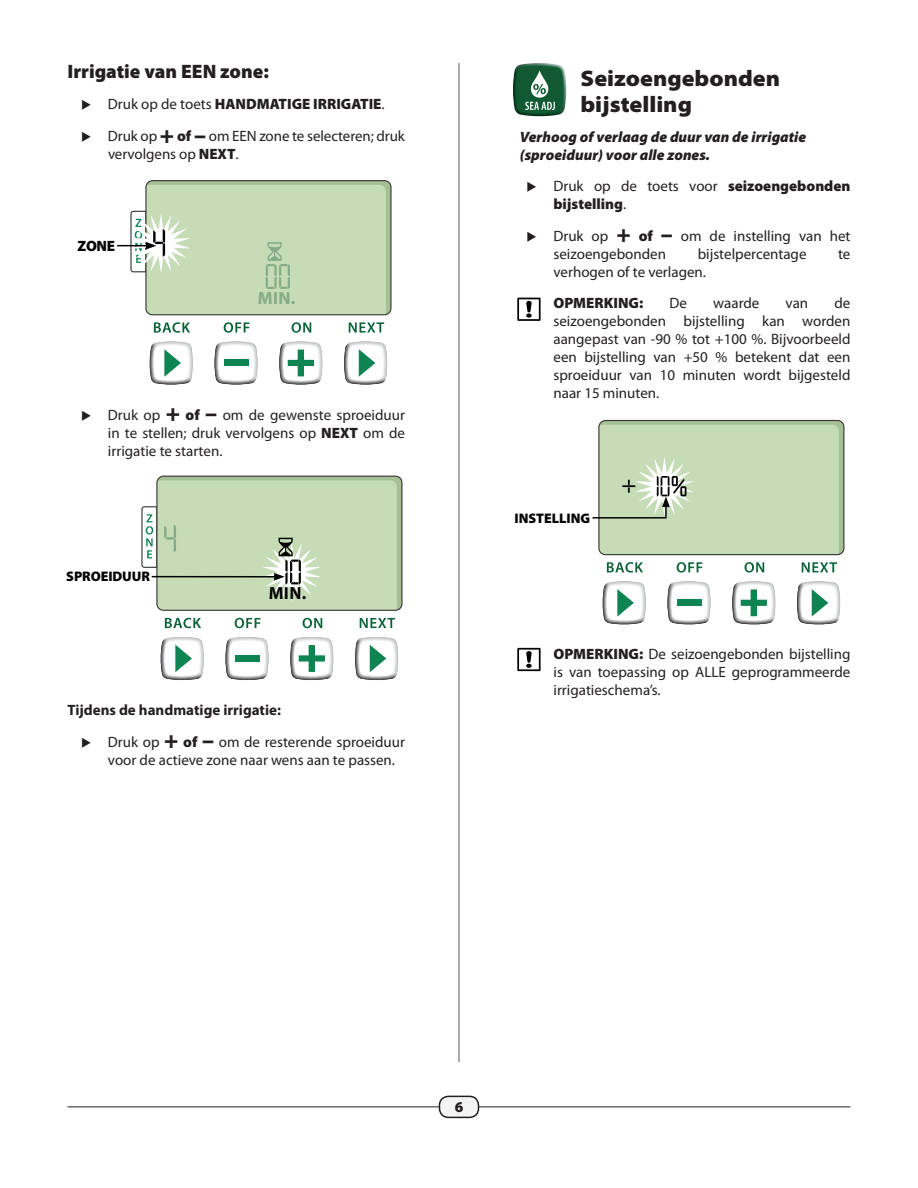
<style>
.page{position:relative;width:918px;height:1188px;background:#fff}
.page>*{position:absolute;margin:0;border:0;box-sizing:border-box;transform-origin:0 0}
.t1{font:900 semi-expanded 22.5px/25.5px "Myriad Pro";color:#231f20}
.t2{font:900 19.5px "Myriad Pro";color:#231f20}
.t3{font:700 17.55px "Myriad Pro";color:#85ab87}
.t4{font:700 17.55px "Myriad Pro";color:#040503}
.t5{font:15px/18px "Myriad Pro";color:#231f20}
.t6{font:900 15px/18px "Myriad Pro";color:#231f20}
.t7{font:italic 900 15px/18px "Myriad Pro";color:#231f20}
.t8{font:700 15px "Myriad Pro";color:#231f20}
.t9{font:900 15px "Myriad Pro";color:#040503}
.t10{font:900 13.8px "Myriad Pro";letter-spacing:-.005em;color:#040503}
.s1{font-weight:400}
.s2{font-weight:900;font-size:24px}
.s3{font-weight:900}
</style>
<div class="page">
<hr style="left:68px;top:1107px;width:782px;height:1px;background:#231f20">
<div style="left:440px;top:1096px;width:38px;height:21px;background:#f5f4f5;border-radius:9px"></div>
<div style="left:439px;top:1096px;width:40px;height:22px;border:2px solid #231f20;border-radius:9px"></div>
<hr style="left:458px;top:63px;width:2px;height:999px;background:#8b9098">
<svg style="left:214px;top:341px;width:44px;height:44px"></svg>
<svg style="left:279px;top:341px;width:44px;height:44px"></svg>
<div style="left:224px;top:360px;width:24px;height:6px;background:#0d8451"></div>
<svg style="left:344px;top:341px;width:44px;height:44px"></svg>
<svg style="left:149px;top:341px;width:44px;height:44px"></svg>
<svg style="left:154px;top:322px;width:36px;height:11px"></svg>
<svg style="left:224px;top:322px;width:25px;height:11px"></svg>
<svg style="left:292px;top:322px;width:19px;height:11px"></svg>
<svg style="left:349px;top:322px;width:35px;height:11px"></svg>
<hr style="left:117px;top:245px;width:31px;height:1px;background:#040503">
<svg style="left:130px;top:180px;width:262px;height:136px;background:#c3d7b7"></svg>
<svg style="left:225px;top:637px;width:44px;height:43px"></svg>
<svg style="left:290px;top:637px;width:44px;height:43px"></svg>
<div style="left:235px;top:655px;width:24px;height:7px;background:#0d8451"></div>
<svg style="left:355px;top:637px;width:44px;height:43px"></svg>
<svg style="left:160px;top:637px;width:44px;height:43px"></svg>
<svg style="left:165px;top:618px;width:36px;height:10px"></svg>
<svg style="left:235px;top:618px;width:25px;height:10px"></svg>
<svg style="left:303px;top:618px;width:19px;height:10px"></svg>
<svg style="left:360px;top:618px;width:35px;height:10px"></svg>
<svg style="left:141px;top:475px;width:262px;height:136px;background:#c1d5b5"></svg>
<svg style="left:513px;top:63px;width:53px;height:54px;background:#487c60"></svg>
<svg style="left:667px;top:581px;width:44px;height:44px"></svg>
<svg style="left:732px;top:581px;width:44px;height:44px"></svg>
<div style="left:677px;top:600px;width:24px;height:6px;background:#0d8451"></div>
<svg style="left:797px;top:581px;width:43px;height:44px"></svg>
<svg style="left:602px;top:581px;width:44px;height:44px"></svg>
<svg style="left:607px;top:562px;width:36px;height:11px"></svg>
<svg style="left:677px;top:562px;width:25px;height:11px"></svg>
<svg style="left:745px;top:562px;width:19px;height:11px"></svg>
<svg style="left:802px;top:562px;width:35px;height:10px"></svg>
<svg style="left:592px;top:419px;width:253px;height:137px;background:#c1d6b5"></svg>
<svg style="left:517px;top:298px;width:24px;height:23px"></svg>
<svg style="left:517px;top:648px;width:24px;height:23px"></svg>
<h2 class="t2" style="left:68px;top:58px;width:203px">Irrigatie van EEN zone:</h2>
<p class="t6" style="left:81px;top:94px;width:305px">◆ <span class="s1">Druk op de toets</span> HANDMATIGE IRRIGATIE<span class="s1">.</span></p>
<p class="t5" style="left:108px;top:126px;width:298px;text-indent:-27px">◆ Druk op <span class="s2">+</span> <span class="s3">of</span> <span class="s2">–</span> om EEN zone te selecteren; druk vervolgens op <span class="s3">NEXT</span>.</p>
<p class="t9" style="left:78px;top:236px;width:39px">ZONE</p>
<p class="t3" style="left:258px;top:287px;width:39px">MIN.</p>
<p class="t5" style="left:108px;top:405px;width:299px;text-align:justify;text-indent:-27px">◆ Druk op <span class="s2">+</span> <span class="s3">of</span> <span class="s2">–</span> om de gewenste sproeiduur in te stellen; druk vervolgens op <span class="s3">NEXT</span> om de irrigatie te starten.</p>
<p class="t10" style="left:66px;top:567px;width:85px">SPROEIDUUR</p>
<p class="t4" style="left:269px;top:582px;width:39px">MIN.</p>
<p class="t8" style="left:68px;top:700px;width:215px">Tijdens de handmatige irrigatie:</p>
<p class="t5" style="left:108px;top:732px;width:299px;text-indent:-27px">◆ Druk op <span class="s2">+</span> <span class="s3">of</span> <span class="s2">–</span> om de resterende sproeiduur voor de actieve zone naar wens aan te passen.</p>
<h1 class="t1" style="left:580px;top:65px;width:201px">Seizoengebonden bijstelling</h1>
<p class="t7" style="left:520px;top:127px;width:288px">Verhoog of verlaag de duur van de irrigatie (sproeiduur) voor alle zones.</p>
<p class="t6" style="left:553px;top:177px;width:298px;text-indent:-27px">◆ <span class="s1">Druk op de toets voor</span> seizoengebonden bijstelling<span class="s1">.</span></p>
<p class="t5" style="left:553px;top:227px;width:299px;text-indent:-27px">◆ Druk op <span class="s2">+</span> <span class="s3">of</span> <span class="s2">–</span> om de instelling van het seizoengebonden</p>
<p class="t5" style="left:698px;top:245px;width:110px">bijstelpercentage</p>
<p class="t5" style="left:838px;top:245px;width:14px">te</p>
<p class="t5" style="left:553px;top:263px;width:154px">verhogen of te verlagen.</p>
<p class="t6" style="left:553px;top:294px;width:91px">OPMERKING:</p>
<p class="t5" style="left:669px;top:294px;width:19px">De</p>
<p class="t5" style="left:713px;top:294px;width:48px">waarde</p>
<p class="t5" style="left:786px;top:294px;width:24px">van</p>
<p class="t5" style="left:553px;top:294px;width:299px;text-align:justify;text-indent:281px">de seizoengebonden bijstelling kan worden aangepast van -90 % tot +100 %. Bijvoorbeeld een bijstelling van +50 % betekent dat een sproeiduur van 10 minuten wordt bijgesteld naar 15 minuten.</p>
<p class="t10" style="left:515px;top:509px;width:77px">INSTELLING</p>
<p class="t5" style="left:554px;top:644px;width:298px;text-align:justify"><span class="s3">OPMERKING:</span> De seizoengebonden bijstelling is van toepassing op ALLE geprogrammeerde irrigatieschema’s.</p>
<p class="t6" style="left:455px;top:1098px;width:10px">6</p>
</div>
